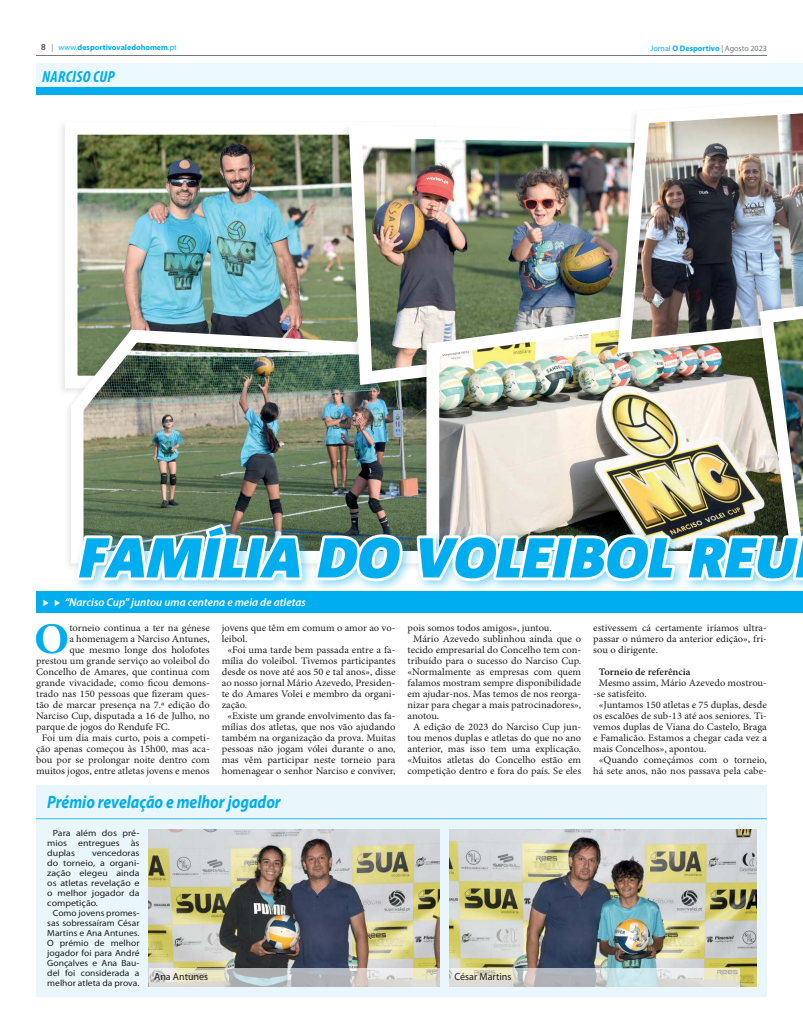
<style>
.page{position:relative;width:803px;height:1033px;background:#fff}
.page>*{position:absolute;margin:0;border:0;box-sizing:border-box;transform-origin:0 0}
.t1{font:italic 900 56px "Corpid";color:#00adef}
.t2{font:700 43.8px "Minion Pro";color:#00adef;scale:1.05 1}
.t3{font:italic 700 18px "Myriad Pro";color:#00adef;scale:.86 1}
.t4{font:italic 700 condensed 16px "Myriad Pro";letter-spacing:.02em;color:#00adef}
.t5{font:italic 600 11.3px "Myriad Pro";color:#fff}
.t6{font:10.2px "Myriad Pro";color:#221f1f}
.t7{font:10px/11px "Minion Pro";color:#221f1f;text-align:justify;scale:1.05 1}
.t8{font:600 10px "Minion Pro";letter-spacing:-.005em;color:#221f1f;scale:1.05 1}
.t9{font:9px/10px "Myriad Pro";color:#221f1f;text-align:justify;scale:1.06 1}
.t10{font:9px/10px "Myriad Pro";color:#221f1f;text-align:justify;scale:1.1 1}
.t11{font:700 8px "Myriad Pro";color:#00adef}
.s1{font-weight:400;font-size:9px;color:#221f1f}
.s2{font-weight:400;color:#76787a}
.s3{font-weight:400}
</style>
<div class="page">
<hr style="left:36px;top:55px;width:730px;height:1px;background:#76787a">
<div style="left:36px;top:63px;width:766px;height:25px;background:#ebf8fd"></div>
<div style="left:36px;top:87px;width:766px;height:7px;background:#00adef"></div>
<div style="left:36px;top:785px;width:730px;height:211px;background:#e9f7fd"></div>
<hr style="left:36px;top:818px;width:730px;height:1px;background:#00adef">
<img style="left:149px;top:829px;width:290px;height:138px">
<img style="left:449px;top:829px;width:306px;height:156px">
<img style="left:62px;top:125px;width:279px;height:263px">
<img style="left:65px;top:318px;width:348px;height:248px">
<img style="left:342px;top:128px;width:267px;height:264px">
<img style="left:610px;top:94px;width:192px;height:163px">
<div style="left:71px;top:519px;width:731px;height:74px;background:#00adef;opacity:.48"></div>
<img style="left:72px;top:519px;width:333px;height:65px">
<img style="left:413px;top:257px;width:389px;height:327px">
<div style="left:36px;top:591px;width:766px;height:21px;background:#00adef"></div>
<svg style="left:55px;top:600px;width:5px;height:6px"></svg>
<svg style="left:43px;top:599px;width:6px;height:7px"></svg>
<svg style="left:149px;top:967px;width:290px;height:18px;background:#c8cac3"></svg>
<svg style="left:449px;top:967px;width:290px;height:18px;background:#cdd2cb"></svg>
<p class="t11" style="left:41px;top:43px;width:137px"><span class="s1">8</span> <span class="s2">|</span> <span class="s3">www.</span>desportivovaledohomem<span class="s3">.pt</span></p>
<p class="t11" style="left:650px;top:44px;width:118px"><span class="s3">Jornal</span> O Desportivo <span class="s2">| Agosto 2023</span></p>
<h3 class="t4" style="left:42px;top:67px;width:74px">NARCISO CUP</h3>
<h1 class="t1" style="left:79px;top:527px;width:717px">FAMÍLIA DO VOLEIBOL REU</h1>
<p class="t5" style="left:65px;top:598px;width:243px">“Narciso Cup” juntou uma centena e meia de atletas</p>
<h2 class="t2" style="left:34px;top:622px;width:35px">O</h2>
<p class="t7" style="left:69px;top:622px;width:135px">torneio continua a ter na génese</p>
<p class="t7" style="left:69px;top:633px;width:135px">a homenagem a Narciso Antunes,</p>
<p class="t7" style="left:69px;top:644px;width:135px">que mesmo longe dos holofotes</p>
<p class="t7" style="left:36px;top:655px;width:167px">prestou um grande serviço ao voleibol do</p>
<p class="t7" style="left:36px;top:666px;width:167px">Concelho de Amares, que continua com</p>
<p class="t7" style="left:36px;top:677px;width:167px">grande vivacidade, como ficou demons-</p>
<p class="t7" style="left:36px;top:688px;width:167px">trado nas 150 pessoas que fizeram ques-</p>
<p class="t7" style="left:36px;top:699px;width:167px">tão de marcar presença na 7.ª edição do</p>
<p class="t7" style="left:36px;top:710px;width:167px">Narciso Cup, disputada a 16 de Julho, no</p>
<p class="t7" style="left:36px;top:721px;width:129px">parque de jogos do Rendufe FC.</p>
<p class="t7" style="left:42px;top:732px;width:161px">Foi um dia mais curto, pois a competi-</p>
<p class="t7" style="left:36px;top:743px;width:167px">ção apenas começou às 15h00, mas aca-</p>
<p class="t7" style="left:36px;top:754px;width:167px">bou por se prolongar noite dentro com</p>
<p class="t7" style="left:36px;top:765px;width:167px">muitos jogos, entre atletas jovens e menos</p>
<p class="t7" style="left:222px;top:622px;width:167px">jovens que têm em comum o amor ao vo-</p>
<p class="t7" style="left:222px;top:633px;width:26px">leibol.</p>
<p class="t7" style="left:227px;top:644px;width:161px">«Foi uma tarde bem passada entre a fa-</p>
<p class="t7" style="left:222px;top:655px;width:167px">mília do voleibol. Tivemos participantes</p>
<p class="t7" style="left:222px;top:666px;width:167px">desde os nove até aos 50 e tal anos», disse</p>
<p class="t7" style="left:222px;top:677px;width:167px">ao nosso jornal Mário Azevedo, Presiden-</p>
<p class="t7" style="left:222px;top:688px;width:167px">te do Amares Volei e membro da organi-</p>
<p class="t7" style="left:222px;top:699px;width:26px">zação.</p>
<p class="t7" style="left:227px;top:710px;width:161px">«Existe um grande envolvimento das fa-</p>
<p class="t7" style="left:222px;top:721px;width:167px">mílias dos atletas, que nos vão ajudando</p>
<p class="t7" style="left:222px;top:732px;width:167px">também na organização da prova. Muitas</p>
<p class="t7" style="left:222px;top:743px;width:167px">pessoas não jogam vólei durante o ano,</p>
<p class="t7" style="left:222px;top:754px;width:167px">mas vêm participar neste torneio para</p>
<p class="t7" style="left:222px;top:765px;width:167px">homenagear o senhor Narciso e conviver,</p>
<p class="t7" style="left:407px;top:622px;width:139px">pois somos todos amigos», juntou.</p>
<p class="t7" style="left:413px;top:633px;width:161px">Mário Azevedo sublinhou ainda que o</p>
<p class="t7" style="left:407px;top:644px;width:167px">tecido empresarial do Concelho tem con-</p>
<p class="t7" style="left:407px;top:655px;width:167px">tribuído para o sucesso do Narciso Cup.</p>
<p class="t7" style="left:407px;top:666px;width:167px">«Normalmente as empresas com quem</p>
<p class="t7" style="left:407px;top:677px;width:167px">falamos mostram sempre disponibilidade</p>
<p class="t7" style="left:407px;top:688px;width:167px">em ajudar-nos. Mas temos de nos reorga-</p>
<p class="t7" style="left:407px;top:699px;width:167px">nizar para chegar a mais patrocinadores»,</p>
<p class="t7" style="left:407px;top:710px;width:32px">anotou.</p>
<p class="t7" style="left:413px;top:721px;width:161px">A edição de 2023 do Narciso Cup jun-</p>
<p class="t7" style="left:407px;top:732px;width:167px">tou menos duplas e atletas do que no ano</p>
<p class="t7" style="left:407px;top:743px;width:167px">anterior, mas isso tem uma explicação.</p>
<p class="t7" style="left:407px;top:754px;width:167px">«Muitos atletas do Concelho estão em</p>
<p class="t7" style="left:407px;top:765px;width:167px">competição dentro e fora do país. Se eles</p>
<h3 class="t3" style="left:47px;top:792px;width:273px">Prémio revelação e melhor jogador</h3>
<p class="t10" style="left:47px;top:827px;width:85px;text-indent:6px">Para além dos pré&shy;mios entregues às duplas</p>
<p class="t10" style="left:47px;top:847px;width:85px;text-indent:45px">vencedoras do torneio, a organi&shy;zação elegeu ainda os atletas revelação e o melhor jogador da competição.</p>
<p class="t9" style="left:47px;top:907px;width:88px;text-indent:6px">Como jovens promes&shy;sas sobressaíram César Martins e Ana Antunes.<br>O prémio de melhor jogador foi para André Gonçalves e Ana Bau&shy;del foi considerada a melhor atleta da prova.</p>
<p class="t6" style="left:154px;top:971px;width:56px">Ana Antunes</p>
<p class="t6" style="left:454px;top:971px;width:58px">César Martins</p>
<p class="t7" style="left:593px;top:622px;width:167px">estivessem cá certamente iríamos ultra&shy;passar o número da anterior edição», fri&shy;sou o dirigente.</p>
<p class="t8" style="left:598px;top:668px;width:89px">Torneio de referência</p>
<p class="t7" style="left:598px;top:677px;width:161px">Mesmo assim, Mário Azevedo mostrou-</p>
<p class="t7" style="left:593px;top:688px;width:52px">-se satisfeito.</p>
<p class="t7" style="left:598px;top:699px;width:161px">«Juntamos 150 atletas e 75 duplas, desde</p>
<p class="t7" style="left:593px;top:710px;width:167px">os escalões de sub-13 até aos seniores. Ti-</p>
<p class="t7" style="left:593px;top:721px;width:167px">vemos duplas de Viana do Castelo, Braga</p>
<p class="t7" style="left:593px;top:732px;width:167px">e Famalicão. Estamos a chegar cada vez a</p>
<p class="t7" style="left:593px;top:743px;width:109px">mais Concelhos», apontou.</p>
<p class="t7" style="left:598px;top:754px;width:161px">«Quando começámos com o torneio,</p>
<p class="t7" style="left:593px;top:765px;width:167px">há sete anos, não nos passava pela cabe-</p>
</div>
